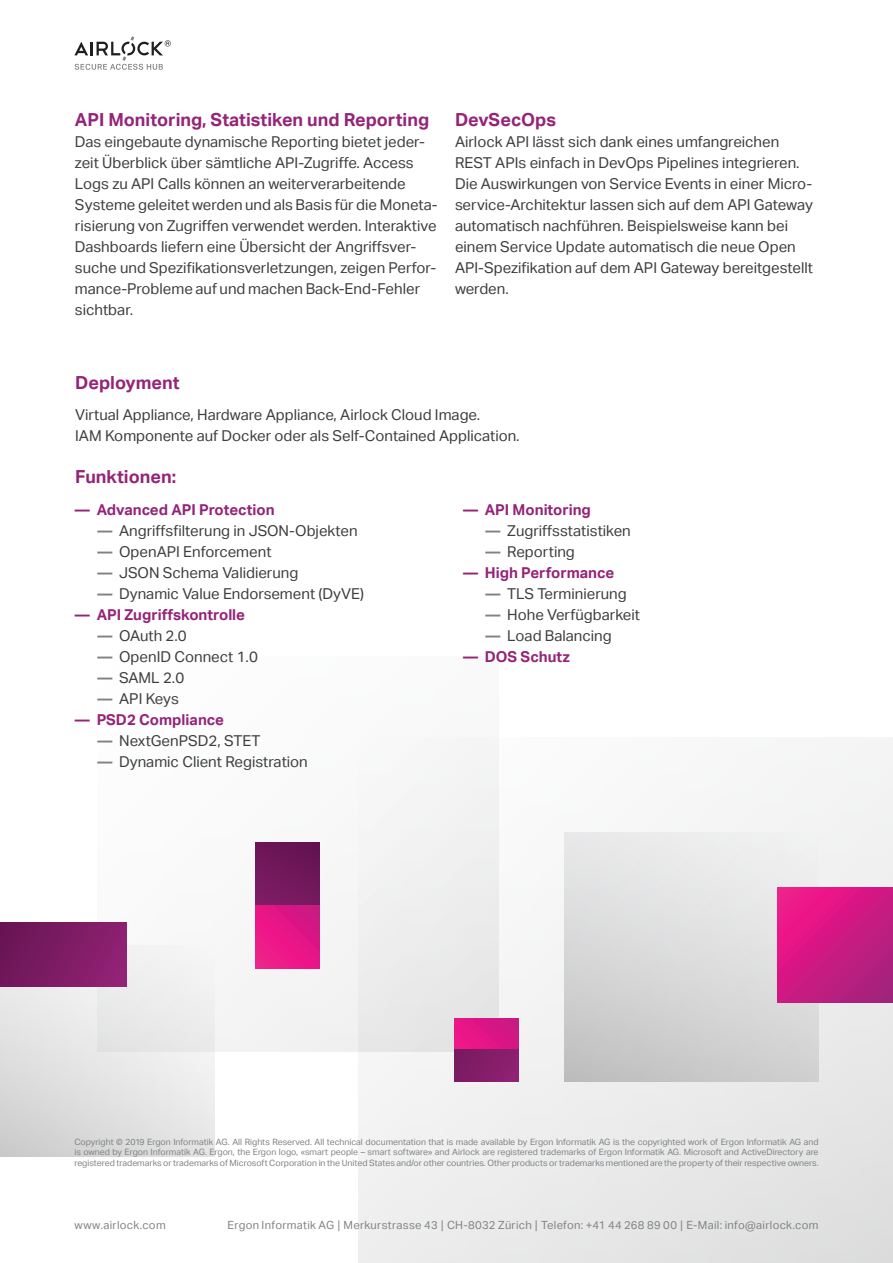
<style>
.page{position:relative;width:893px;height:1263px;background:#fff}
.page>*{position:absolute;margin:0;border:0;box-sizing:border-box;transform-origin:0 0}
.t1{font:700 18px "Aktiv Grotesk";color:#942478}
.t2{font:15px/21px "Aktiv Grotesk";color:#3e3e3f}
.t3{font:700 15px "Aktiv Grotesk";color:#942478}
.t4{font:11.25px "Aktiv Grotesk";letter-spacing:.025em;color:#808285}
.t5{font:8.7px/10.5px "Aktiv Grotesk";color:#808285;text-align:justify}
.s1{font-weight:700;color:#808285}
.s2{font-family:"Tahoma"}
</style>
<div class="page">
<div style="left:359px;top:737px;width:534px;height:526px;background:linear-gradient(to right,#f2f2f2,#e9e9e9)"></div>
<div style="left:98px;top:657px;width:400px;height:394px;background:linear-gradient(to right,#fefefe,#efefef)"></div>
<div style="left:565px;top:832px;width:254px;height:250px;background:linear-gradient(to bottom,#efeeef,#c8c7c8)"></div>
<svg style="left:778px;top:887px;width:115px;height:115px;background:#ce1a82"></svg>
<div style="left:455px;top:1018px;width:63px;height:64px;background:linear-gradient(to right,#f01589,#ce1782)"></div>
<div style="left:455px;top:1050px;width:63px;height:32px;background:#841d69"></div>
<div style="left:0;top:945px;width:215px;height:212px;background:linear-gradient(to bottom,#f4f4f4,#d9d9da)"></div>
<div style="left:0;top:923px;width:127px;height:63px;background:linear-gradient(to right,#6a1556,#922274)"></div>
<div style="left:256px;top:842px;width:63px;height:93px;background:linear-gradient(to right,#771a5f,#6b1657)"></div>
<svg style="left:256px;top:905px;width:63px;height:63px;background:#e41786"></svg>
<svg style="left:74px;top:36px;width:97px;height:34px"></svg>
<p class="t1" style="left:75px;top:109px;width:356px">API Monitoring, Statistiken und Reporting</p>
<p class="t2" style="left:75px;top:132px;width:364px">Das eingebaute dynamische Reporting bietet jeder&shy;zeit Überblick über sämtliche API-Zugriffe. Access Logs zu API Calls können an weiterverarbeitende Systeme geleitet werden und als Basis für die Moneta&shy;risierung von Zugriffen verwendet werden. Interaktive Dashboards liefern eine Übersicht der Angriffsver&shy;suche und Spezifikationsverletzungen, zeigen Perfor&shy;mance-Probleme auf und machen Back-End-Fehler sichtbar.</p>
<p class="t1" style="left:455px;top:109px;width:103px">DevSecOps</p>
<p class="t2" style="left:455px;top:132px;width:359px">Airlock API lässt sich dank eines umfangreichen REST APIs einfach in DevOps Pipelines integrieren.<br>Die Auswirkungen von Service Events in einer Micro&shy;service-Architektur lassen sich auf dem API Gateway automatisch nachführen. Beispielsweise kann bei einem Service Update automatisch die neue Open API-Spezifikation auf dem API Gateway bereitgestellt werden.</p>
<p class="t1" style="left:75px;top:372px;width:106px">Deployment</p>
<p class="t2" style="left:75px;top:405px;width:446px">Virtual Appliance, Hardware Appliance, Airlock Cloud Image.<br>IAM Komponente auf Docker oder als Self-Contained Application.</p>
<p class="t1" style="left:75px;top:466px;width:102px">Funktionen:</p>
<p class="t3" style="left:75px;top:501px;width:201px">— Advanced API Protection</p>
<p class="t2" style="left:97px;top:520px;width:262px"><span class="s1">—</span> Angriffsfilterung in JSON-Objekten</p>
<p class="t2" style="left:97px;top:541px;width:176px"><span class="s1">—</span> OpenAPI Enforcement</p>
<p class="t2" style="left:97px;top:562px;width:202px"><span class="s1">—</span> JSON Schema Validierung</p>
<p class="t2" style="left:97px;top:583px;width:268px"><span class="s1">—</span> Dynamic Value Endorsement (DyVE)</p>
<p class="t3" style="left:75px;top:606px;width:172px">— API Zugriffskontrolle</p>
<p class="t2" style="left:97px;top:625px;width:91px"><span class="s1">—</span> OAuth 2.0</p>
<p class="t2" style="left:97px;top:646px;width:162px"><span class="s1">—</span> OpenID Connect 1.0</p>
<p class="t2" style="left:97px;top:667px;width:88px"><span class="s1">—</span> SAML 2.0</p>
<p class="t2" style="left:97px;top:688px;width:83px"><span class="s1">—</span> API Keys</p>
<p class="t3" style="left:75px;top:711px;width:150px">— PSD2 Compliance</p>
<p class="t2" style="left:97px;top:730px;width:165px"><span class="s1">—</span> NextGenPSD2, STET</p>
<p class="t2" style="left:97px;top:751px;width:212px"><span class="s1">—</span> Dynamic Client Registration</p>
<p class="t3" style="left:463px;top:501px;width:129px">— API Monitoring</p>
<p class="t2" style="left:486px;top:520px;width:147px"><span class="s1">—</span> Zugriffsstatistiken</p>
<p class="t2" style="left:486px;top:541px;width:91px"><span class="s1">—</span> Reporting</p>
<p class="t3" style="left:463px;top:564px;width:153px">— High Performance</p>
<p class="t2" style="left:486px;top:583px;width:143px"><span class="s1">—</span> TLS Terminierung</p>
<p class="t2" style="left:486px;top:604px;width:156px"><span class="s1">—</span> Hohe Verfügbarkeit</p>
<p class="t2" style="left:486px;top:625px;width:128px"><span class="s1">—</span> Load Balancing</p>
<p class="t3" style="left:463px;top:648px;width:108px">— DOS Schutz</p>
<p class="t5" style="left:74px;top:1136px;width:746px">Copyright © 2019 Ergon Informatik AG. All Rights Reserved. All technical documentation that is made available by Ergon Informatik AG is the copyrighted work of Ergon Informatik AG and is owned by Ergon Informatik AG. Ergon, the Ergon logo, «smart people – smart software» and Airlock are registered trademarks of Ergon Informatik AG. Microsoft and ActiveDirectory are registered trademarks or trademarks of Microsoft Corporation in the United States and/or other countries. Other products or trademarks mentioned are the property of their respective owners.</p>
<p class="t4" style="left:74px;top:1218px;width:93px">www.airlock.com</p>
<p class="t4" style="left:227px;top:1218px;width:593px">Ergon Informatik AG <span class="s2">|</span> Merkurstrasse 43 <span class="s2">|</span> CH-8032 Zürich <span class="s2">|</span> Telefon: +41 44 268 89 00 <span class="s2">|</span> E-Mail: info@airlock.com</p>
</div>
